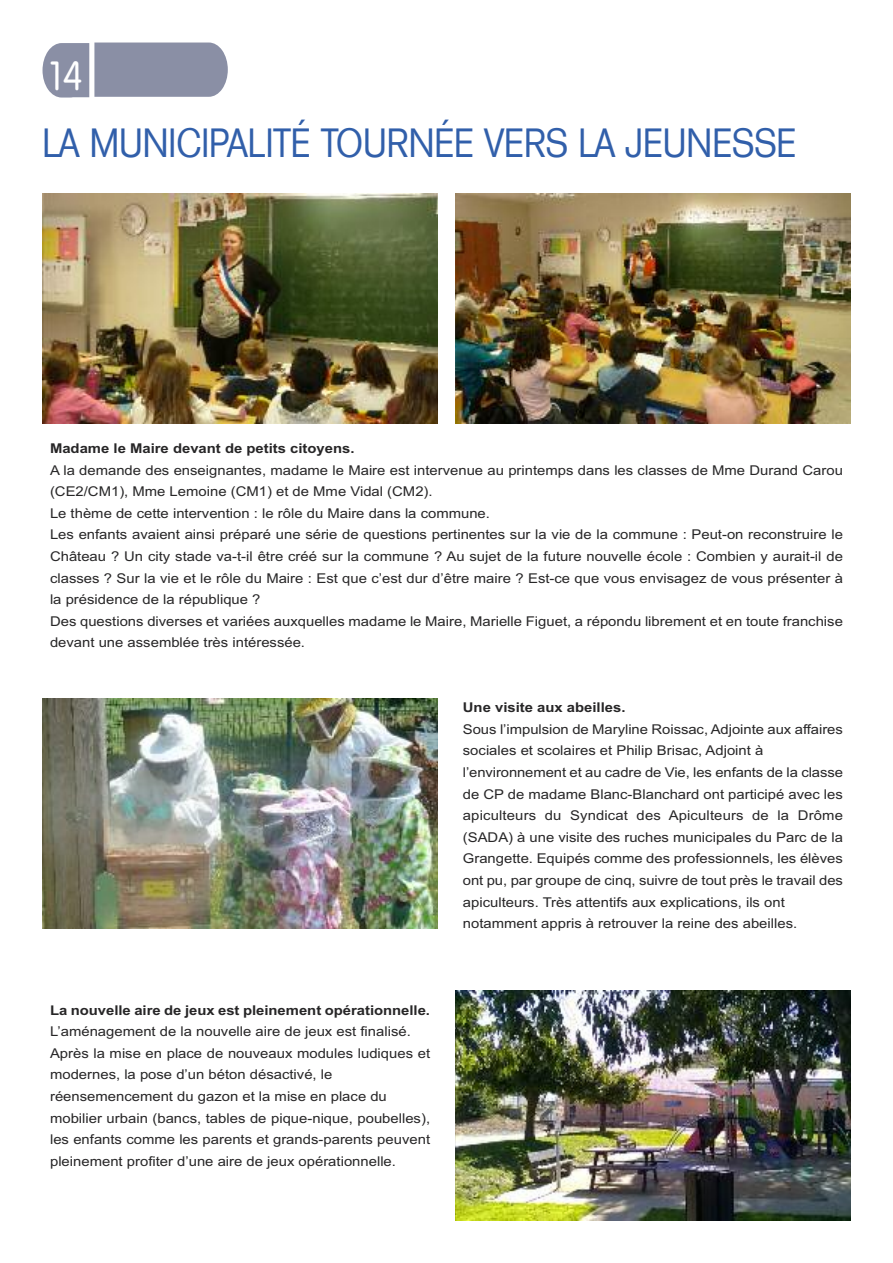
<style>
.page{position:relative;width:893px;height:1263px;background:#fff}
.page>*{position:absolute;margin:0;border:0;box-sizing:border-box;transform-origin:0 0}
.t1{font:39.6px "Adam Becker";color:#315faa;scale:.91 1}
.t2{font:39.6px "Roland Becker";color:#fff;scale:.91 1}
.t3{font:13.5px/21.6px "Arial";color:#272627;scale:1.1 1}
.t4{font:700 13.5px "Arial";color:#272627;scale:1.1 1}
</style>
<div class="page">
<img style="left:455px;top:991px;width:395px;height:229px">
<img style="left:43px;top:194px;width:395px;height:229px">
<svg style="left:43px;top:43px;width:185px;height:55px;background:#9498ac"></svg>
<img style="left:43px;top:699px;width:395px;height:229px">
<img style="left:455px;top:194px;width:395px;height:229px">
<h1 class="t2" style="left:47px;top:53px;width:41px">14</h1>
<h1 class="t1" style="left:43px;top:120px;width:830px">LA MUNICIPALITÉ TOURNÉE VERS LA JEUNESSE</h1>
<p class="t4" style="left:50px;top:440px;width:278px">Madame le Maire devant de petits citoyens.</p>
<p class="t3" style="left:50px;top:459px;width:722px">A la demande des enseignantes, madame le Maire est intervenue au printemps dans les classes de Mme Durand Carou (CE2/CM1), Mme Lemoine (CM1) et de Mme Vidal (CM2).<br>Le thème de cette intervention : le rôle du Maire dans la commune.<br>Les enfants avaient ainsi préparé une série de questions pertinentes sur la vie de la commune : Peut-on reconstruire le Château ? Un city stade va-t-il être créé sur la commune ? Au sujet de la future nouvelle école : Combien y aurait-il de classes ? Sur la vie et le rôle du Maire : Est que c’est dur d’être maire ? Est-ce que vous envisagez de vous présenter à la présidence de la république ?<br>Des questions diverses et variées auxquelles madame le Maire, Marielle Figuet, a répondu librement et en toute franchise devant une assemblée très intéressée.</p>
<p class="t4" style="left:50px;top:1002px;width:347px">La nouvelle aire de jeux est pleinement opérationnelle.</p>
<p class="t3" style="left:50px;top:1021px;width:347px">L’aménagement de la nouvelle aire de jeux est finalisé.<br>Après la mise en place de nouveaux modules ludiques et modernes, la pose d’un béton désactivé, le réensemencement du gazon et la mise en place du mobilier urbain (bancs, tables de pique-nique, poubelles), les enfants comme les parents et grands-parents peuvent pleinement profiter d’une aire de jeux opérationnelle.</p>
<p class="t4" style="left:463px;top:700px;width:149px">Une visite aux abeilles.</p>
<p class="t3" style="left:463px;top:718px;width:347px">Sous l’impulsion de Maryline Roissac, Adjointe aux affaires sociales et scolaires et Philip Brisac, Adjoint à l’environnement et au cadre de Vie, les enfants de la classe de CP de madame Blanc-Blanchard ont participé avec les apiculteurs du Syndicat des Apiculteurs de la Drôme (SADA) à une visite des ruches municipales du Parc de la Grangette. Equipés comme des professionnels, les élèves ont pu, par groupe de cinq, suivre de tout près le travail des apiculteurs. Très attentifs aux explications, ils ont notamment appris à retrouver la reine des abeilles.</p>
</div>
